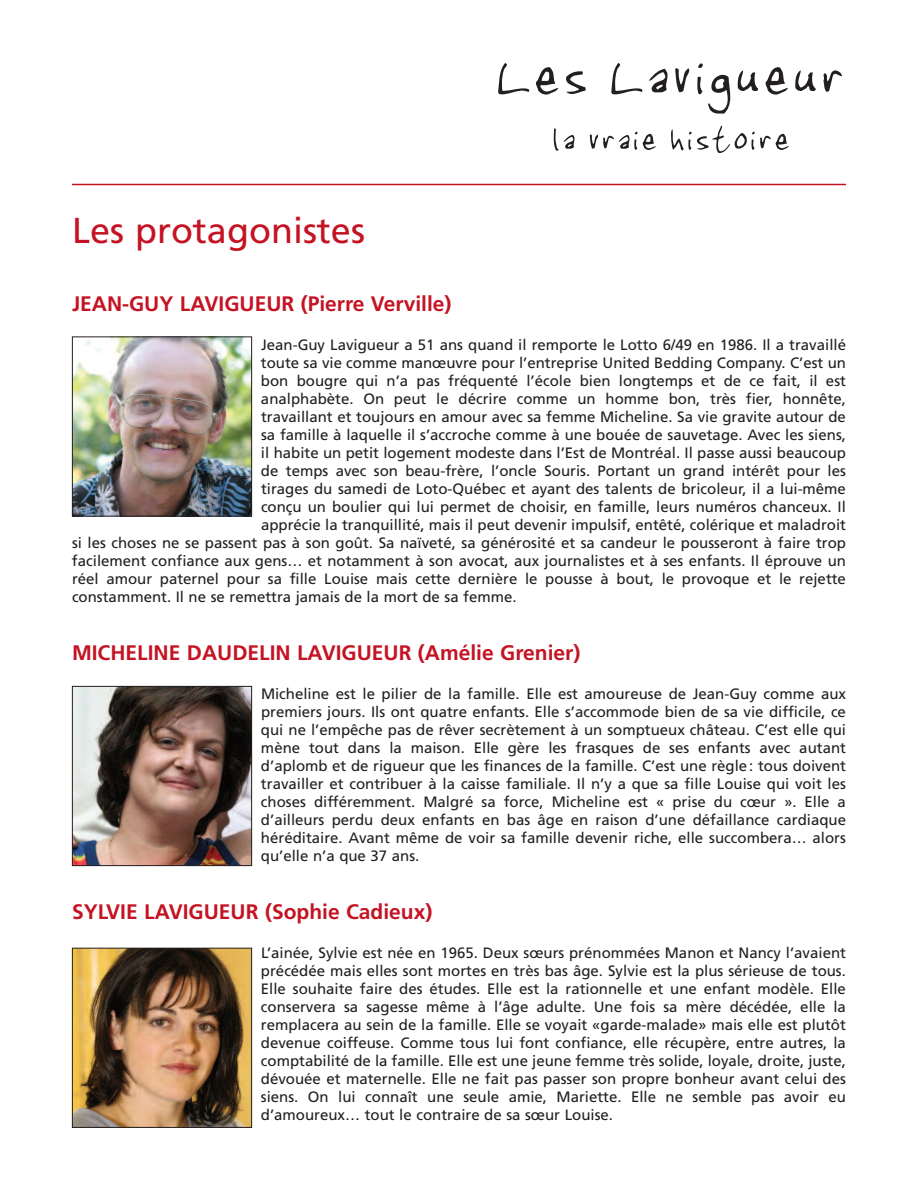
<style>
.page{position:relative;width:918px;height:1188px;background:#fff}
.page>*{position:absolute;margin:0;border:0;box-sizing:border-box;transform-origin:0 0}
.t1{font:36px "Frutiger";color:#c41323}
.t2{font:700 21px "Frutiger";color:#c41323}
.t3{font:15px/18px "Frutiger";color:#231f20;text-align:justify}
</style>
<div class="page">
<svg style="left:498px;top:63px;width:31px;height:31px"></svg>
<svg style="left:536px;top:67px;width:22px;height:28px"></svg>
<svg style="left:566px;top:71px;width:20px;height:23px"></svg>
<svg style="left:611px;top:63px;width:31px;height:31px"></svg>
<svg style="left:649px;top:69px;width:19px;height:23px"></svg>
<svg style="left:675px;top:68px;width:14px;height:24px"></svg>
<svg style="left:697px;top:64px;width:33px;height:50px"></svg>
<svg style="left:738px;top:70px;width:20px;height:21px"></svg>
<svg style="left:766px;top:67px;width:22px;height:28px"></svg>
<svg style="left:795px;top:70px;width:21px;height:21px"></svg>
<svg style="left:823px;top:70px;width:19px;height:22px"></svg>
<svg style="left:554px;top:128px;width:21px;height:23px"></svg>
<svg style="left:590px;top:132px;width:47px;height:18px"></svg>
<svg style="left:643px;top:134px;width:13px;height:16px"></svg>
<svg style="left:671px;top:126px;width:118px;height:27px"></svg>
<hr style="left:72px;top:184px;width:774px;height:1px;background:#c41323">
<img style="left:74px;top:338px;width:176px;height:176px">
<div style="left:72px;top:336px;width:180px;height:180px;border:1px solid #231f20"></div>
<img style="left:74px;top:688px;width:176px;height:176px">
<div style="left:72px;top:686px;width:180px;height:180px;border:1px solid #231f20"></div>
<img style="left:74px;top:950px;width:176px;height:176px">
<div style="left:72px;top:948px;width:180px;height:180px;border:1px solid #231f20"></div>
<h1 class="t1" style="left:72px;top:216px;width:295px">Les protagonistes</h1>
<h2 class="t2" style="left:72px;top:295px;width:381px">JEAN-GUY LAVIGUEUR (Pierre Verville)</h2>
<p class="t3" style="left:261px;top:337px;width:587px">Jean-Guy Lavigueur a 51 ans quand il remporte le Lotto 6/49 en 1986. Il a travaillé</p>
<p class="t3" style="left:261px;top:355px;width:587px">toute sa vie comme manœuvre pour l’entreprise United Bedding Company. C’est un</p>
<p class="t3" style="left:261px;top:373px;width:587px">bon bougre qui n’a pas fréquenté l’école bien longtemps et de ce fait, il est</p>
<p class="t3" style="left:261px;top:391px;width:587px">analphabète. On peut le décrire comme un homme bon, très fier, honnête,</p>
<p class="t3" style="left:261px;top:409px;width:587px">travaillant et toujours en amour avec sa femme Micheline. Sa vie gravite autour de</p>
<p class="t3" style="left:261px;top:427px;width:587px">sa famille à laquelle il s’accroche comme à une bouée de sauvetage. Avec les siens,</p>
<p class="t3" style="left:261px;top:445px;width:587px">il habite un petit logement modeste dans l’Est de Montréal. Il passe aussi beaucoup</p>
<p class="t3" style="left:261px;top:463px;width:587px">de temps avec son beau-frère, l’oncle Souris. Portant un grand intérêt pour les</p>
<p class="t3" style="left:261px;top:481px;width:587px">tirages du samedi de Loto-Québec et ayant des talents de bricoleur, il a lui-même</p>
<p class="t3" style="left:261px;top:499px;width:587px">conçu un boulier qui lui permet de choisir, en famille, leurs numéros chanceux. Il</p>
<p class="t3" style="left:261px;top:517px;width:587px">apprécie la tranquillité, mais il peut devenir impulsif, entêté, colérique et maladroit</p>
<p class="t3" style="left:72px;top:535px;width:776px">si les choses ne se passent pas à son goût. Sa naïveté, sa générosité et sa candeur le pousseront à faire trop</p>
<p class="t3" style="left:72px;top:553px;width:776px">facilement confiance aux gens… et notamment à son avocat, aux journalistes et à ses enfants. Il éprouve un</p>
<p class="t3" style="left:72px;top:571px;width:776px">réel amour paternel pour sa fille Louise mais cette dernière le pousse à bout, le provoque et le rejette</p>
<p class="t3" style="left:72px;top:589px;width:446px">constamment. Il ne se remettra jamais de la mort de sa femme.</p>
<h2 class="t2" style="left:72px;top:644px;width:510px">MICHELINE DAUDELIN LAVIGUEUR (Amélie Grenier)</h2>
<p class="t3" style="left:261px;top:686px;width:587px">Micheline est le pilier de la famille. Elle est amoureuse de Jean-Guy comme aux premiers jours. Ils ont quatre enfants. Elle s’accommode bien de sa vie difficile, ce qui ne l’empêche pas de rêver secrètement à un somptueux château. C’est elle qui mène tout dans la maison. Elle gère les frasques de ses enfants avec autant d’aplomb et de rigueur que les finances de la famille. C’est une règle: tous doivent travailler et contribuer à la caisse familiale. Il n’y a que sa fille Louise qui voit les choses différemment. Malgré sa force, Micheline est « prise du cœur ». Elle a d’ailleurs perdu deux enfants en bas âge en raison d’une défaillance cardiaque héréditaire. Avant même de voir sa famille devenir riche, elle succombera… alors qu’elle n’a que 37 ans.</p>
<h2 class="t2" style="left:72px;top:904px;width:362px">SYLVIE LAVIGUEUR (Sophie Cadieux)</h2>
<p class="t3" style="left:261px;top:945px;width:587px">L’ainée, Sylvie est née en 1965. Deux sœurs prénommées Manon et Nancy l’avaient précédée mais elles sont mortes en très bas âge. Sylvie est la plus sérieuse de tous.<br>Elle souhaite faire des études. Elle est la rationnelle et une enfant modèle. Elle conservera sa sagesse même à l’âge adulte. Une fois sa mère décédée, elle la remplacera au sein de la famille. Elle se voyait «garde-malade» mais elle est plutôt devenue coiffeuse. Comme tous lui font confiance, elle récupère, entre autres, la comptabilité de la famille. Elle est une jeune femme très solide, loyale, droite, juste, dévouée et maternelle. Elle ne fait pas passer son propre bonheur avant celui des siens. On lui connaît une seule amie, Mariette. Elle ne semble pas avoir eu d’amoureux… tout le contraire de sa sœur Louise.</p>
</div>
